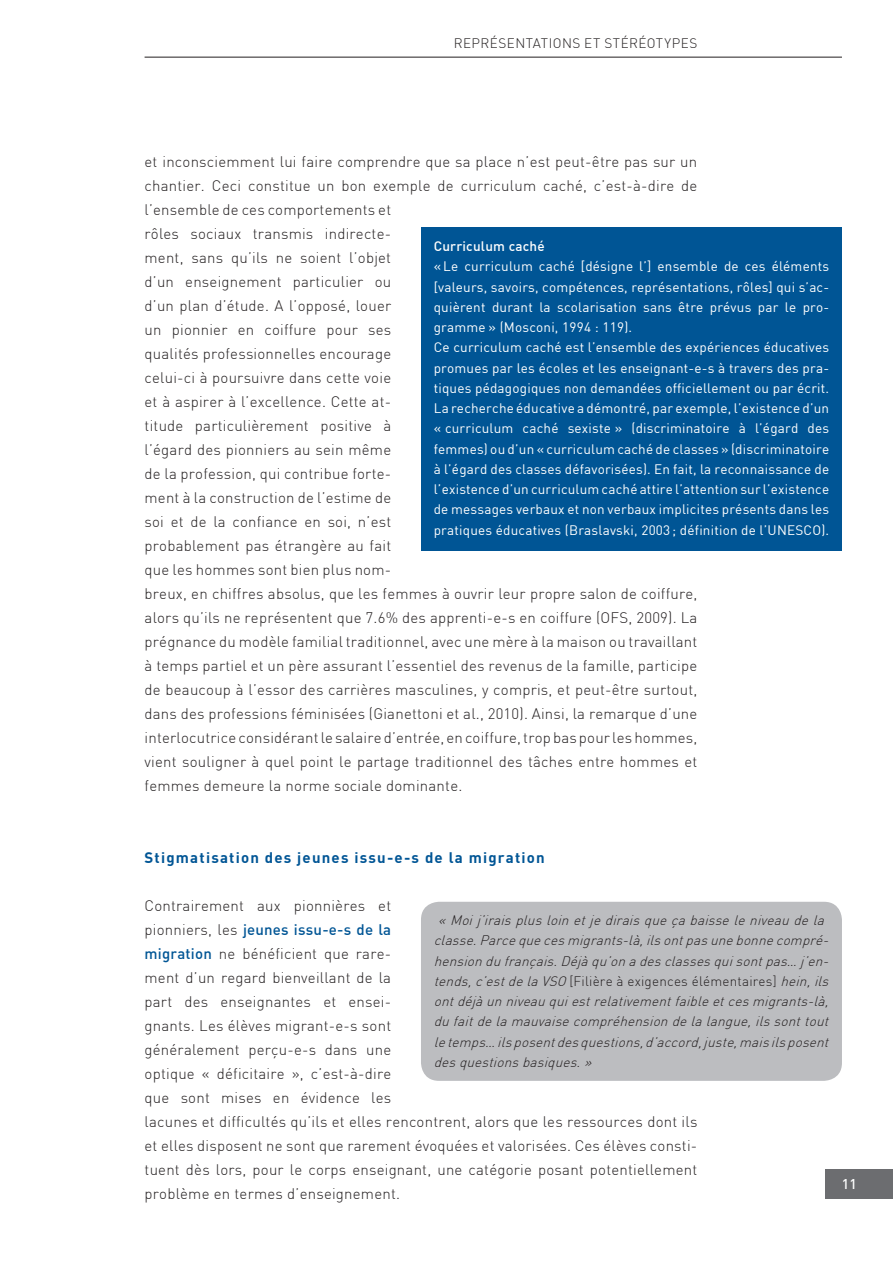
<style>
.page{position:relative;width:893px;height:1263px;background:#fff}
.page>*{position:absolute;margin:0;border:0;box-sizing:border-box;transform-origin:0 0}
.t1{font:300 15px/24px "DIN";letter-spacing:.015em;color:#231f20}
.t2{font:700 15px "DIN";letter-spacing:.08em;color:#005595}
.t3{font:500 13.8px "DIN";color:#fff}
.t4{font:13.5px/20.2px "DIN";letter-spacing:.015em;color:#fff}
.t5{font:italic 300 13.5px/20.2px "DIN";letter-spacing:.015em;color:#231f20}
.t6{font:300 13.5px "DIN";letter-spacing:.03em;color:#231f20}
.t7{font:500 13.5px "DIN";letter-spacing:.015em;color:#fff}
.s1{font-weight:500;color:#005595}
.s2{font-style:normal}
</style>
<div class="page">
<div style="left:825px;top:1169px;width:68px;height:30px;background:#6c6d70"></div>
<hr style="left:145px;top:57px;width:697px;height:1px;background:#231f20">
<div style="left:421px;top:228px;width:421px;height:323px;background:#005595"></div>
<div style="left:421px;top:902px;width:421px;height:179px;background:#bcbdc0;border-radius:18px"></div>
<p class="t6" style="left:454px;top:35px;width:245px">Représentations et stéréotypes</p>
<p class="t1" style="left:145px;top:150px;width:554px">et inconsciemment lui faire comprendre que sa place n’est peut-être pas sur un chantier. Ceci constitue un bon exemple de curriculum caché, c’est-à-dire de l’ensemble de ces comportements et<br>rôles sociaux transmis indirecte-<br>ment, sans qu’ils ne soient l’objet<br>d’un enseignement particulier ou<br>d’un plan d’étude. A l’opposé, louer<br>un pionnier en coiffure pour ses<br>qualités professionnelles encourage<br>celui-ci à poursuivre dans cette voie<br>et à aspirer à l’excellence. Cette at-<br>titude particulièrement positive à<br>l’égard des pionniers au sein même<br>de la profession, qui contribue forte-<br>ment à la construction de l’estime de<br>soi et de la confiance en soi, n’est<br>probablement pas étrangère au fait<br>que les hommes sont bien plus nom-<br>breux, en chiffres absolus, que les femmes à ouvrir leur propre salon de coiffure, alors qu’ils ne représentent que 7.6% des apprenti-e-s en coiffure (OFS, 2009). La prégnance du modèle familial traditionnel, avec une mère à la maison ou travaillant à temps partiel et un père assurant l’essentiel des revenus de la famille, participe de beaucoup à l’essor des carrières masculines, y compris, et peut-être surtout, dans des professions féminisées (Gianettoni et al., 2010). Ainsi, la remarque d’une interlocutrice considérant le salaire d’entrée, en coiffure, trop bas pour les hommes, vient souligner à quel point le partage traditionnel des tâches entre hommes et femmes demeure la norme sociale dominante.</p>
<p class="t7" style="left:434px;top:238px;width:112px">Curriculum caché</p>
<p class="t4" style="left:434px;top:256px;width:397px">« Le curriculum caché [désigne l’] ensemble de ces éléments [valeurs, savoirs, compétences, représentations, rôles] qui s’ac&shy;quièrent durant la scolarisation sans être prévus par le pro&shy;gramme » (Mosconi, 1994 : 119).<br>Ce curriculum caché est l’ensemble des expériences éducatives promues par les écoles et les enseignant-e-s à travers des pra&shy;tiques pédagogiques non demandées officiellement ou par écrit.<br>La recherche éducative a démontré, par exemple, l’existence d’un « curriculum caché sexiste » (discriminatoire à l’égard des femmes) ou d’un « curriculum caché de classes » (discriminatoire à l’égard des classes défavorisées). En fait, la reconnaissance de l’existence d’un curriculum caché attire l’attention sur l’existence de messages verbaux et non verbaux implicites présents dans les pratiques éducatives (Braslavski, 2003 ; définition de l’UNESC</p>
<p class="t4" style="left:812px;top:519px;width:18px">O).</p>
<p class="t2" style="left:145px;top:848px;width:402px">Stigmatisation des jeunes issu-e-s de la migration</p>
<p class="t1" style="left:145px;top:894px;width:554px">Contrairement aux pionnières et<br>pionniers, les <span class="s1">jeunes issu-e-s de la<br>migration</span> ne bénéficient que rare-<br>ment d’un regard bienveillant de la<br>part des enseignantes et ensei-<br>gnants. Les élèves migrant-e-s sont<br>généralement perçu-e-s dans une<br>optique « déficitaire », c’est-à-dire<br>que sont mises en évidence les<br>lacunes et difficultés qu’ils et elles rencontrent, alors que les ressources dont ils et elles disposent ne sont que rarement évoquées et valorisées. Ces élèves consti&shy;tuent dès lors, pour le corps enseignant, une catégorie posant potentiellement problème en termes d’enseignement.</p>
<p class="t5" style="left:434px;top:910px;width:400px;text-indent:4px">«Moij ’iraisplusloinetjediraisqueçabaisseleniveaudela classe.Parcequecesmigrants-là,ilsontpasunebonnecompré&shy;hensiondufrançais.Déjàqu’onadesclassesquisontpas… j ’en&shy;tends,c’estdelaVSO <span class="s2">[Filière à exigences élémentaires]</span> hein,ils ontdéjàunniveauquiestrelativementfaibleetcesmigrants-là, dufaitdelamauvaisecompréhensiondelalangue,ilssonttout letemps… ilsposentdesquestions,d’accord,juste,maisilsposent desquestionsbasiques.»</p>
<p class="t3" style="left:842px;top:1175px;width:16px">11</p>
</div>
